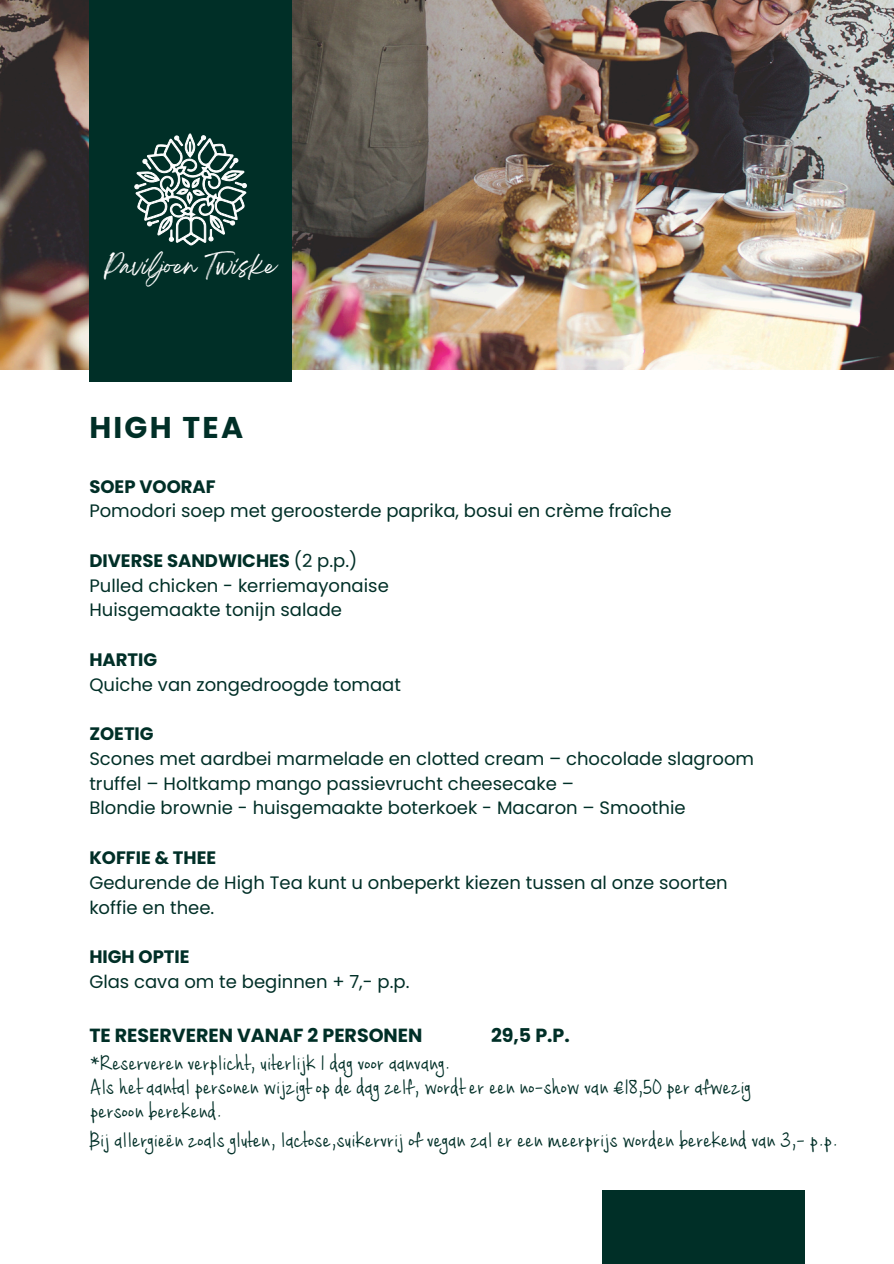
<style>
.page{position:relative;width:894px;height:1264px;background:#fff}
.page>*{position:absolute;margin:0;border:0;box-sizing:border-box;transform-origin:0 0}
.t1{font:700 30px "Poppins";letter-spacing:.075em;color:#002f27}
.t2{font:27.75px/23.7px "Cashew Apple Ale";color:#002f27}
.t3{font:21px "Breathing";color:#fff}
.t4{font:700 19.05px "Poppins";color:#002f27}
.t5{font:18px/24.8px "Poppins";color:#002f27}
.t6{font:700 18px "Poppins";color:#002f27}
.s1{font-weight:700}
</style>
<div class="page">
<img style="left:0;top:0;width:893px;height:369px">
<div style="left:89px;top:0;width:203px;height:382px;background:#002f27"></div>
<div style="left:601px;top:1190px;width:203px;height:73px;background:#002f27"></div>
<svg style="left:134px;top:134px;width:113px;height:111px"></svg>
<p class="t3" style="left:104px;top:259px;width:173px">Paviljoen Twiske</p>
<p class="t1" style="left:89px;top:407px;width:155px">HIGH TEA</p>
<p class="t6" style="left:89px;top:473px;width:128px">SOEP VOORAF</p>
<p class="t5" style="left:89px;top:498px;width:583px">Pomodori soep met geroosterde paprika, bosui en crème fraîche</p>
<p class="t5" style="left:89px;top:548px;width:301px"><span class="s1">DIVERSE SANDWICHES</span> (2 p.p.)<br>Pulled chicken - kerriemayonaise<br>Huisgemaakte tonijn salade</p>
<p class="t6" style="left:89px;top:647px;width:69px">HARTIG</p>
<p class="t5" style="left:89px;top:672px;width:313px">Quiche van zongedroogde tomaat</p>
<p class="t6" style="left:89px;top:721px;width:66px">ZOETIG</p>
<p class="t5" style="left:89px;top:746px;width:666px">Scones met aardbei marmelade en clotted cream – chocolade slagroom truffel – Holtkamp mango passievrucht cheesecake –<br>Blondie brownie - huisgemaakte boterkoek - Macaron – Smoothie</p>
<p class="t6" style="left:89px;top:845px;width:128px">KOFFIE &amp; THEE</p>
<p class="t5" style="left:89px;top:870px;width:639px">Gedurende de High Tea kunt u onbeperkt kiezen tussen al onze soorten koffie en thee.</p>
<p class="t6" style="left:89px;top:944px;width:102px">HIGH OPTIE</p>
<p class="t5" style="left:89px;top:969px;width:321px">Glas cava om te beginnen + 7,- p.p.</p>
<h4 class="t4" style="left:89px;top:1021px;width:334px">TE RESERVEREN VANAF 2 PERSONEN</h4>
<h4 class="t4" style="left:491px;top:1021px;width:80px">29,5 P.P.</h4>
<h1 class="t2" style="left:91px;top:1051px;width:361px">*Reserveren verplicht, uiterlijk 1 dag voor aanvang.</h1>
<h3 class="t2" style="left:91px;top:1075px;width:661px">Als het aantal personen wijzigt op de dag zelf, wordt er een no-show van €18,50 per afwezig persoon berekend.</h3>
<h2 class="t2" style="left:89px;top:1127px;width:750px">Bij allergieën zoals gluten, lactose,suikervrij of vegan zal er een meerprijs worden berekend van 3,- p.p.</h2>
</div>
